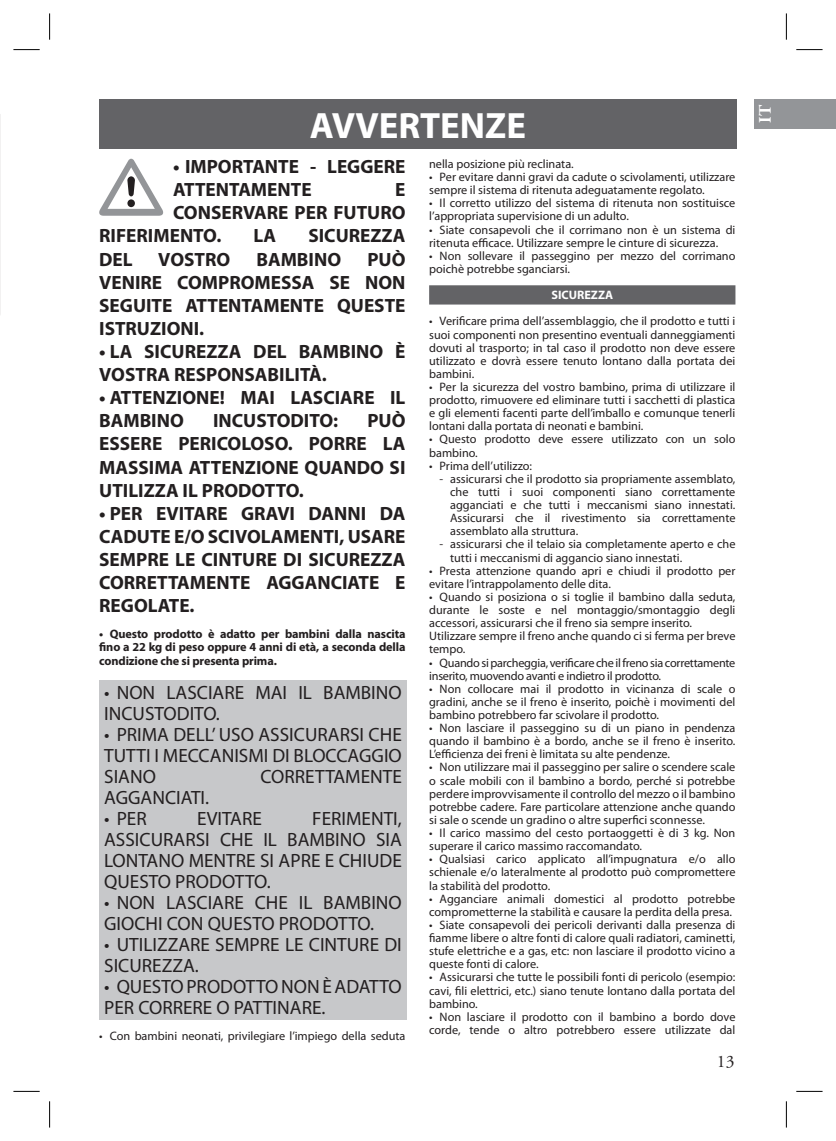
<style>
.page{position:relative;width:836px;height:1141px;background:#fff}
.page>*{position:absolute;margin:0;border:0;box-sizing:border-box;transform-origin:0 0}
.t1{font:700 36.75px "Myriad Pro";color:#fff}
.t2{font:700 19.25px/23.1px "Myriad Pro";color:#231f20}
.t3{font:19.25px/21px "Myriad Pro";color:#231f20}
.t4{font:17.5px "Adobe Garamond Pro";color:#231f20}
.t5{font:700 17.5px "Adobe Garamond Pro";color:#fff}
.t6{font:12.25px/13.1px "Myriad Pro";color:#231f20}
.t7{font:700 12.25px/13.1px "Myriad Pro";letter-spacing:-.01em;color:#231f20;text-align:justify}
.t8{font:12.25px/13.1px "Myriad Pro";letter-spacing:-.02em;color:#231f20}
.t9{font:700 12.25px "Myriad Pro";color:#fff}
</style>
<div class="page">
<svg style="left:0;top:114px;width:1px;height:201px"></svg>
<div style="left:755px;top:99px;width:81px;height:30px;background:#939598"></div>
<div style="left:99px;top:680px;width:308px;height:339px;background:#c7c8ca"></div>
<div style="left:99px;top:99px;width:638px;height:50px;background:#636366"></div>
<div style="left:429px;top:285px;width:306px;height:20px;background:#636366"></div>
<svg style="left:99px;top:159px;width:64px;height:57px"></svg>
<svg style="left:13px;top:49px;width:27px;height:1px"></svg>
<svg style="left:796px;top:49px;width:26px;height:1px"></svg>
<svg style="left:13px;top:1091px;width:27px;height:1px"></svg>
<svg style="left:796px;top:1091px;width:26px;height:1px"></svg>
<svg style="left:49px;top:13px;width:1px;height:27px"></svg>
<svg style="left:49px;top:1101px;width:1px;height:27px"></svg>
<svg style="left:786px;top:13px;width:1px;height:27px"></svg>
<svg style="left:786px;top:1101px;width:1px;height:27px"></svg>
<h1 class="t1" style="left:310px;top:101px;width:218px">AVVERTENZE</h1>
<h2 class="t2" style="left:173px;top:155px;width:234px">• IMPORTANTE - LEGGERE<br>ATTENTAMENTE</h2>
<p class="t6" style="left:429px;top:157px;width:146px">nella posizione più reclinata.</p>
<p class="t6" style="left:429px;top:170px;width:308px">• Per evitare danni gravi da cadute o scivolamenti, utilizzare sempre il sistema di ritenuta adeguatamente regolato.</p>
<p class="t6" style="left:429px;top:196px;width:308px">• Il corretto utilizzo del sistema di ritenuta non sostituisce l’appropriata supervisione di un adulto.</p>
<p class="t6" style="left:429px;top:223px;width:308px">• Siate consapevoli che il corrimano non è un sistema di ritenuta efficace. Utilizzare sempre le cinture di sicurezza.</p>
<p class="t6" style="left:429px;top:249px;width:308px">• Non sollevare il passeggino per mezzo del corrimano poichè potrebbe sganciarsi.</p>
<p class="t9" style="left:551px;top:287px;width:63px">SICUREZZA</p>
<p class="t6" style="left:429px;top:315px;width:308px;text-align:justify">• Verificare prima dell’assemblaggio, che il prodotto e tutti i suoi componenti non presentino eventuali danneggiamenti dovuti al trasporto; in tal caso il prodotto non deve essere utilizzato e dovrà essere tenuto lontano dalla portata dei bambini.</p>
<p class="t6" style="left:429px;top:380px;width:308px;text-align:justify">• Per la sicurezza del vostro bambino, prima di utilizzare il prodotto, rimuovere ed eliminare tutti i sacchetti di plastica e gli elementi facenti parte dell’imballo e comunque tenerli lontani dalla portata di neonati e bambini.</p>
<p class="t6" style="left:429px;top:433px;width:308px">• Questo prodotto deve essere utilizzato con un solo bambino.</p>
<p class="t6" style="left:429px;top:459px;width:104px">• Prima dell’utilizzo:</p>
<p class="t6" style="left:450px;top:472px;width:287px;text-align:justify;text-indent:-10px">- assicurarsi che il prodotto sia propriamente assemblato, che tutti i suoi componenti siano correttamente agganciati e che tutti i meccanismi siano innestati.<br>Assicurarsi che il rivestimento sia correttamente assemblato alla struttura.</p>
<p class="t6" style="left:450px;top:538px;width:287px;text-indent:-10px">- assicurarsi che il telaio sia completamente aperto e che tutti i meccanismi di aggancio siano innestati.</p>
<p class="t6" style="left:429px;top:564px;width:308px">• Presta attenzione quando apri e chiudi il prodotto per evitare l’intrappolamento delle dita.</p>
<p class="t6" style="left:429px;top:590px;width:308px">• Quando si posiziona o si toglie il bambino dalla seduta, durante le soste e nel montaggio/smontaggio degli accessori, assicurarsi che il freno sia sempre inserito.<br>Utilizzare sempre il freno anche quando ci si ferma per breve tempo.</p>
<p class="t8" style="left:429px;top:656px;width:308px">• Quando si parcheggia, verificare che il freno sia correttamente inserito, muovendo avanti e indietro il prodotto.</p>
<p class="t6" style="left:429px;top:682px;width:308px;text-align:justify">• Non collocare mai il prodotto in vicinanza di scale o gradini, anche se il freno è inserito, poichè i movimenti del bambino potrebbero far scivolare il prodotto.</p>
<p class="t6" style="left:429px;top:721px;width:308px;text-align:justify">• Non lasciare il passeggino su di un piano in pendenza quando il bambino è a bordo, anche se il freno è inserito.<br>L’efficienza dei freni è limitata su alte pendenze.</p>
<p class="t6" style="left:429px;top:761px;width:308px;text-align:justify">• Non utilizzare mai il passeggino per salire o scendere scale o scale mobili con il bambino a bordo, perché si potrebbe perdere improvvisamente il controllo del mezzo o il bambino potrebbe cadere. Fare particolare attenzione anche quando si sale o scende un gradino o altre superfici sconnesse.</p>
<p class="t6" style="left:429px;top:826px;width:308px">• Il carico massimo del cesto portaoggetti è di 3 kg. Non superare il carico massimo raccomandato.</p>
<p class="t6" style="left:429px;top:852px;width:308px;text-align:justify">• Qualsiasi carico applicato all’impugnatura e/o allo schienale e/o lateralmente al prodotto può compromettere la stabilità del prodotto.</p>
<p class="t6" style="left:429px;top:892px;width:308px">• Agganciare animali domestici al prodotto potrebbe comprometterne la stabilità e causare la perdita della presa.</p>
<p class="t6" style="left:429px;top:918px;width:308px;text-align:justify">• Siate consapevoli dei pericoli derivanti dalla presenza di fiamme libere o altre fonti di calore quali radiatori, caminetti, stufe elettriche e a gas, etc: non lasciare il prodotto vicino a queste fonti di calore.</p>
<p class="t6" style="left:429px;top:971px;width:308px;text-align:justify">• Assicurarsi che tutte le possibili fonti di pericolo (esempio: cavi, fili elettrici, etc.) siano tenute lontano dalla portata del bambino.</p>
<p class="t6" style="left:429px;top:1010px;width:308px">• Non lasciare il prodotto con il bambino a bordo dove corde, tende o altro potrebbero essere utilizzate dal</p>
<h2 class="t2" style="left:395px;top:178px;width:12px">E</h2>
<h2 class="t2" style="left:173px;top:201px;width:234px">CONSERVARE PER FUTURO</h2>
<h2 class="t2" style="left:99px;top:224px;width:124px">RIFERIMENTO.</h2>
<h2 class="t2" style="left:254px;top:224px;width:24px">LA</h2>
<h2 class="t2" style="left:308px;top:224px;width:99px">SICUREZZA</h2>
<h2 class="t2" style="left:99px;top:247px;width:35px">DEL</h2>
<h2 class="t2" style="left:158px;top:247px;width:73px">VOSTRO</h2>
<h2 class="t2" style="left:256px;top:247px;width:86px">BAMBINO</h2>
<h2 class="t2" style="left:99px;top:247px;width:308px;text-align:justify;text-indent:268px">PUÒ VENIRE COMPROMESSA SE NON SEGUITE ATTENTAMENTE QUESTE ISTRUZIONI.</h2>
<h2 class="t2" style="left:99px;top:339px;width:308px">• LA SICUREZZA DEL BAMBINO È<br>VOSTRA RESPONSABILITÀ.</h2>
<h2 class="t2" style="left:99px;top:386px;width:308px">• ATTENZIONE! MAI LASCIARE IL<br>BAMBINO</h2>
<h2 class="t2" style="left:99px;top:409px;width:308px;text-align:justify;text-indent:268px">PUÒ ESSERE PERICOLOSO. PORRE LA MASSIMA ATTENZIONE QUANDO SI UTILIZZA IL PRODOTTO.</h2>
<h2 class="t2" style="left:99px;top:501px;width:308px;text-align:justify">• PER EVITARE GRAVI DANNI DA CADUTE E/O SCIVOLAMENTI, USARE SEMPRE LE CINTURE DI SICUREZZA CORRETTAMENTE AGGANCIATE E REGOLATE.</h2>
<p class="t7" style="left:99px;top:627px;width:308px">• Questo prodotto è adatto per bambini dalla nascita fino a 22 kg di peso oppure 4 anni di età, a seconda della condizione che si presenta prima.</p>
<h2 class="t3" style="left:104px;top:681px;width:299px">• NON LASCIARE MAI IL BAMBINO<br>INCUSTODITO.</h2>
<h2 class="t3" style="left:104px;top:723px;width:299px;text-align:justify">• PRIMA DELL’ USO ASSICURARSI CHE TUTTI I MECCANISMI DI BLOCCAGGIO SIANO</h2>
<h2 class="t2" style="left:213px;top:409px;width:127px">INCUSTODITO:</h2>
<h2 class="t3" style="left:261px;top:765px;width:143px">CORRETTAMENTE</h2>
<h2 class="t3" style="left:104px;top:786px;width:107px">AGGANCIATI.</h2>
<h2 class="t3" style="left:104px;top:807px;width:44px">• PER</h2>
<h2 class="t3" style="left:197px;top:807px;width:66px">EVITARE</h2>
<h2 class="t3" style="left:104px;top:807px;width:299px;text-align:justify;text-indent:208px">FERIMENTI, ASSICURARSI CHE IL BAMBINO SIA LONTANO MENTRE SI APRE E CHIUDE QUESTO PRODOTTO.</h2>
<h2 class="t3" style="left:104px;top:891px;width:299px">• NON LASCIARE CHE IL BAMBINO<br>GIOCHI CON QUESTO PRODOTTO.</h2>
<h2 class="t3" style="left:104px;top:933px;width:299px">• UTILIZZARE SEMPRE LE CINTURE DI<br>SICUREZZA.</h2>
<h2 class="t3" style="left:104px;top:975px;width:299px">• QUESTO PRODOTTO NON È ADATTO<br>PER CORRERE O PATTINARE.</h2>
<p class="t6" style="left:99px;top:1029px;width:308px">• Con bambini neonati, privilegiare l’impiego della seduta</p>
<h3 class="t4" style="left:717px;top:1051px;width:19px">13</h3>
<h3 class="t5" style="left:755px;top:123px;width:19px;rotate:-90deg">IT</h3>
</div>
